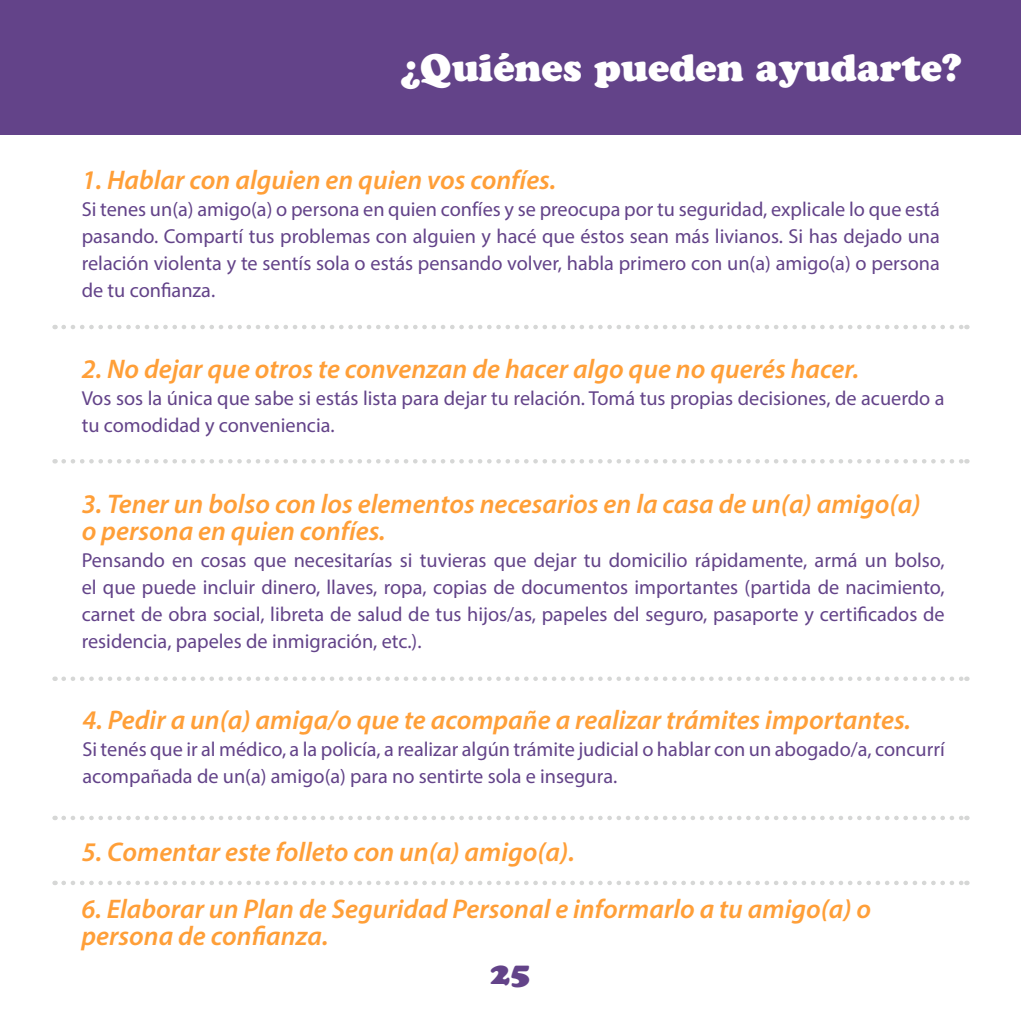
<style>
.page{position:relative;width:1021px;height:1021px;background:#fff}
.page>*{position:absolute;margin:0;border:0;box-sizing:border-box;transform-origin:0 0}
.t1{font:38.25px "Cooper Black Std";color:#fff}
.t2{font:31.5px "Cooper Black Std";color:#634389}
.t3{font:italic 600 27px/27px "Myriad Pro";color:#ff9f38}
.t4{font:20.25px/27px "Myriad Pro";color:#634389;text-align:justify}
</style>
<div class="page">
<div style="left:0;top:0;width:1020px;height:134px;background:#634389"></div>
<svg style="left:64px;top:325px;width:903px;height:4px"></svg>
<svg style="left:64px;top:459px;width:903px;height:4px"></svg>
<svg style="left:64px;top:676px;width:903px;height:5px"></svg>
<svg style="left:64px;top:815px;width:903px;height:5px"></svg>
<svg style="left:64px;top:880px;width:903px;height:5px"></svg>
<h1 class="t1" style="left:401px;top:45px;width:562px">¿Quiénes pueden ayudarte?</h1>
<h3 class="t3" style="left:82px;top:166px;width:476px">1. Hablar con alguien en quien vos confíes.</h3>
<p class="t4" style="left:82px;top:195px;width:859px">Si tenes un(a) amigo(a) o persona en quien confíes y se preocupa por tu seguridad, explicale lo que está pasando. Compartí tus problemas con alguien y hacé que éstos sean más livianos. Si has dejado una relación violenta y te sentís sola o estás pensando volver, habla primero con un(a) amigo(a) o persona de tu confianza.</p>
<h3 class="t3" style="left:82px;top:355px;width:779px">2. No dejar que otros te convenzan de hacer algo que no querés hacer.</h3>
<p class="t4" style="left:82px;top:384px;width:864px">Vos sos la única que sabe si estás lista para dejar tu relación. Tomá tus propias decisiones, de acuerdo a tu comodidad y conveniencia.</p>
<h3 class="t3" style="left:82px;top:490px;width:840px">3. Tener un bolso con los elementos necesarios en la casa de un(a) amigo(a) o persona en quien confíes.</h3>
<p class="t4" style="left:82px;top:546px;width:864px">Pensando en cosas que necesitarías si tuvieras que dejar tu domicilio rápidamente, armá un bolso, el que puede incluir dinero, llaves, ropa, copias de documentos importantes (partida de nacimiento, carnet de obra social, libreta de salud de tus hijos/as, papeles del seguro, pasaporte y certificados de residencia, papeles de inmigración, etc.).</p>
<h3 class="t3" style="left:82px;top:706px;width:830px">4. Pedir a un(a) amiga/o que te acompañe a realizar trámites importantes.</h3>
<p class="t4" style="left:82px;top:735px;width:863px">Si tenés que ir al médico, a la policía, a realizar algún trámite judicial o hablar con un abogado/a, concurrí acompañada de un(a) amigo(a) para no sentirte sola e insegura.</p>
<h3 class="t3" style="left:82px;top:837px;width:494px">5. Comentar este folleto con un(a) amigo(a).</h3>
<h3 class="t3" style="left:81px;top:895px;width:791px">6. Elaborar un Plan de Seguridad Personal e informarlo a tu amigo(a) o persona de confianza.</h3>
<h2 class="t2" style="left:490px;top:953px;width:41px">25</h2>
</div>
